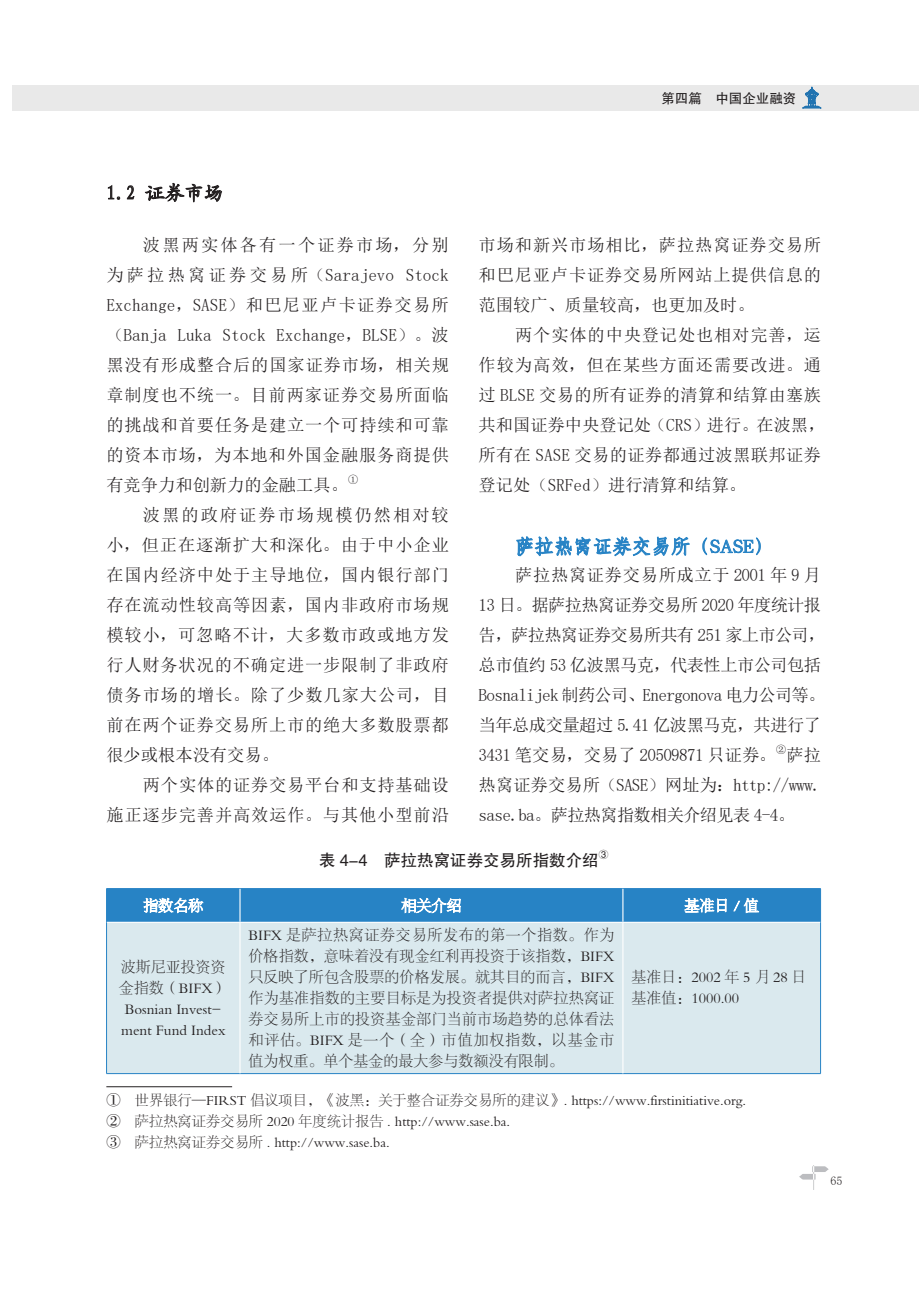
<style>
.page{position:relative;width:919px;height:1289px;background:#fff}
.page>*{position:absolute;margin:0;border:0;box-sizing:border-box;transform-origin:0 0}
.标题3{font:19.5px "H Yd 4 gj";color:#2783c5}
.标题2{font:19.5px "Kai Ti GB2312";color:#231f20}
.正文{font:17.25px/30px "Sim Sun";letter-spacing:.01em;color:#231f20;text-align:justify}
.正文-2{font:17.25px/30px "Sim Sun";letter-spacing:-.04em;color:#231f20}
.正文-3{font:17.25px/30px "Sim Sun";letter-spacing:.045em;color:#231f20;text-align:right}
.表头{font:16.5px "FZHTJW GB1 0";color:#231f20}
.表内文{font:15px/21px "FZSYJW GB1 0";color:#231f20;text-align:center}
.解注{font:14.25px "FZSYJW GB1 0";color:#231f20}
.t1{font:13.5px "FZHTJW GB1 0";color:#231f20}
.t2{font:12px "Sim Sun";color:#231f20}
.正文-4{font:10.05px "Sim Sun";color:#231f20}
.表头-2{font:9.6px "FZHTJW GB1 0";color:#231f20}
</style>
<div class="page">
<div style="left:13px;top:85px;width:905px;height:26px;background:#e9e9e9"></div>
<img style="left:799px;top:1165px;width:29px;height:24px">
<svg style="left:820px;top:1185px;width:8px;height:3px"></svg>
<svg style="left:802px;top:87px;width:19px;height:21px"></svg>
<hr style="left:106px;top:1086px;width:126px;height:1px;background:#231f20">
<svg style="left:108px;top:185px;width:12px;height:14px"></svg>
<svg style="left:127px;top:186px;width:7px;height:13px"></svg>
<svg style="left:145px;top:183px;width:77px;height:19px"></svg>
<svg style="left:516px;top:536px;width:173px;height:21px"></svg>
<svg style="left:702px;top:537px;width:58px;height:18px"></svg>
<div style="left:107px;top:922px;width:713px;height:151px;background:#dae9ee"></div>
<hr style="left:820px;top:888px;width:1px;height:34px;background:#2783c5">
<hr style="left:106px;top:922px;width:1px;height:151px;background:#2783c5">
<hr style="left:820px;top:922px;width:1px;height:151px;background:#2783c5">
<hr style="left:106px;top:1073px;width:134px;height:1px;background:#2783c5">
<hr style="left:240px;top:1073px;width:383px;height:1px;background:#2783c5">
<hr style="left:623px;top:1073px;width:197px;height:1px;background:#2783c5">
<hr style="left:239px;top:922px;width:1px;height:151px;background:#fff">
<hr style="left:622px;top:922px;width:1px;height:151px;background:#fff">
<svg style="left:106px;top:888px;width:714px;height:34px;background:#368bc9"></svg>
<p class="t1" style="left:661px;top:90px;width:136px">第四篇 中国企业融资</p>
<p class="标题2" style="left:106px;top:183px;width:118px">1.2 证券市场</p>
<p class="正文" style="left:106px;top:230px;width:344px;text-indent:37px">波黑两实体各有一个证券市场，分别为萨拉热窝证券交易所（Sarajevo Stock Exchange，SASE）和巴尼亚卢卡证券交易所（Banja Luka Stock Exchange，BLSE）。波黑没有形成整合后的国家证券市场，相关规章制度也不统一。目前两家证券交易所面临的挑战和首要任务是建立一个可持续和可靠的资本市场，为本地和外国金融服务商提供有竞争力和创新力的金融工具。</p>
<p class="正文" style="left:478px;top:230px;width:344px">市场和新兴市场相比，萨拉热窝证券交易所和巴尼亚卢卡证券交易所网站上提供信息的范围较广、质量较高，也更加及时。</p>
<p class="正文" style="left:478px;top:320px;width:348px;text-align:left;text-indent:37px">两个实体的中央登记处也相对完善，运作较为高效，但在某些方面还需要改进。通过 BLSE 交易的所有证券的清算和结算由塞族共和国证券中央登记处（CRS）进行。在波黑，所有在 SASE 交易的证券都通过波黑联邦证券登记处（SRFed）进行清算和结算。</p>
<p class="正文-4" style="left:348px;top:474px;width:12px">①</p>
<p class="正文" style="left:106px;top:500px;width:344px;text-indent:37px">波黑的政府证券市场规模仍然相对较小，但正在逐渐扩大和深化。由于中小企业在国内经济中处于主导地位，国内银行部门存在流动性较高等因素，国内非政府市场规模较小，可忽略不计，大多数市政或地方发行人财务状况的不确定进一步限制了非政府债务市场的增长。除了少数几家大公司，目前在两个证券交易所上市的绝大多数股票都很少或根本没有交易。</p>
<p class="正文-3" style="left:106px;top:770px;width:344px">两个实体的证券交易平台和支持基础设<br>施正逐步完善并高效运作。与其他小型前沿</p>
<p class="标题3" style="left:514px;top:536px;width:260px">萨拉热窝证券交易所（SASE）</p>
<p class="正文-2" style="left:478px;top:560px;width:348px;text-indent:37px">萨拉热窝证券交易所成立于 2001 年 9 月<br>13 日。据萨拉热窝证券交易所 2020 年度统计报告，萨拉热窝证券交易所共有 251 家上市公司，总市值约 53 亿波黑马克，代表性上市公司包括<br>Bosnalijek 制药公司、Energonova 电力公司等。当年总成交量超过 5.41 亿波黑马克，共进行了<br>3431 笔交易，交易了 20509871 只证券。</p>
<p class="正文-4" style="left:776px;top:744px;width:12px">②</p>
<p class="正文" style="left:478px;top:740px;width:344px;text-indent:308px">萨拉热窝证券交易所（SASE）网址为：http://www. sase.ba。萨拉热窝指数相关介绍见表 4-4。</p>
<p class="表头" style="left:319px;top:851px;width:281px">表 4-4　萨拉热窝证券交易所指数介绍</p>
<p class="表头-2" style="left:598px;top:849px;width:11px">③</p>
<p class="表内文" style="left:119px;top:956px;width:110px">波斯尼亚投资资金指数（BIFX）<br>Bosnian Invest&shy;ment Fund Index</p>
<p class="表内文" style="left:248px;top:925px;width:367px;text-align:justify">BIFX 是萨拉热窝证券交易所发布的第一个指数。作为价格指数，意味着没有现金红利再投资于该指数，BIFX只反映了所包含股票的价格发展。就其目的而言，BIFX作为基准指数的主要目标是为投资者提供对萨拉热窝证券交易所上市的投资基金部门当前市场趋势的总体看法和评估。BIFX 是一个（全）市值加权指数，以基金市值为权重。单个基金的最大参与数额没有限制。</p>
<p class="表内文" style="left:631px;top:967px;width:177px">基准日：2002 年 5 月 28 日</p>
<p class="表内文" style="left:631px;top:988px;width:109px">基准值：1000.00</p>
<p class="解注" style="left:106px;top:1092px;width:641px">① 世界银行—FIRST 倡议项目，《波黑：关于整合证券交易所的建议》. https://www.firstinitiative.org.</p>
<p class="解注" style="left:106px;top:1113px;width:405px">② 萨拉热窝证券交易所 2020 年度统计报告 . http://www.sase.ba.</p>
<p class="解注" style="left:106px;top:1134px;width:285px">③ 萨拉热窝证券交易所 . http://www.sase.ba.</p>
<p class="t2" style="left:830px;top:1174px;width:13px">65</p>
</div>
